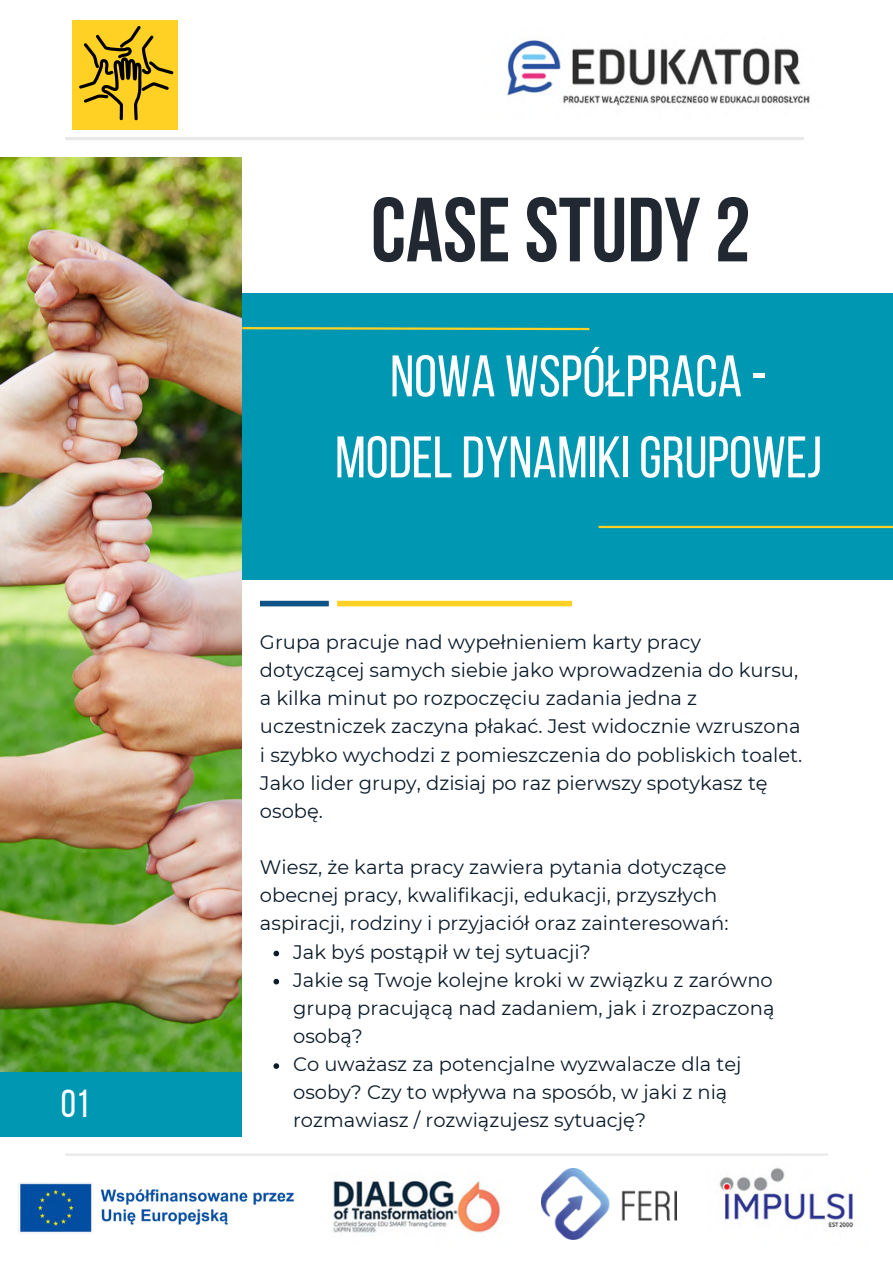
<style>
.page{position:relative;width:893px;height:1264px;background:#fff}
.page>*{position:absolute;margin:0;border:0;box-sizing:border-box;transform-origin:0 0}
.t1{font:700 90.9px "Bebas Neue";color:#222831}
.t2{font:58.5px/81px "Bebas Neue";color:#fff;text-align:center}
.t3{font:39px "Bebas Neue";color:#fff}
.t4{font:19.5px/28.2px "Montserrat";color:#0b1b2a}
</style>
<div class="page">
<hr style="left:65px;top:137px;width:739px;height:3px;background:#e9e9e9">
<div style="left:242px;top:293px;width:650px;height:286px;background:#0097b2"></div>
<img style="left:0;top:157px;width:241px;height:914px">
<div style="left:72px;top:21px;width:106px;height:109px;background:#ffd124"></div>
<img style="left:333px;top:1179px;width:168px;height:54px">
<img style="left:708px;top:1155px;width:146px;height:73px">
<img style="left:541px;top:1168px;width:135px;height:71px">
<svg style="left:240px;top:326px;width:350px;height:5px"></svg>
<hr style="left:598px;top:526px;width:294px;height:2px;background:#ffd124">
<svg style="left:79px;top:26px;width:94px;height:94px"></svg>
<hr style="left:65px;top:1153px;width:763px;height:2px;background:#e9e9e9">
<svg style="left:273px;top:950px;width:6px;height:6px"></svg>
<svg style="left:273px;top:978px;width:6px;height:6px"></svg>
<svg style="left:273px;top:1063px;width:6px;height:5px"></svg>
<div style="left:337px;top:600px;width:235px;height:6px;background:#ffd124"></div>
<div style="left:260px;top:600px;width:69px;height:6px;background:#0f5286"></div>
<div style="left:0;top:1071px;width:241px;height:65px;background:#0097b2"></div>
<img style="left:507px;top:40px;width:303px;height:66px">
<img style="left:18px;top:1182px;width:276px;height:51px">
<p class="t3" style="left:61px;top:1088px;width:30px">01</p>
<p class="t1" style="left:371px;top:193px;width:381px">CASESTUDY2</p>
<p class="t2" style="left:335px;top:341px;width:488px">NOWA WSPÓŁPRACA -<br>MODELDYNAMIKI GRUPOWEJ</p>
<p class="t4" style="left:260px;top:628px;width:543px">Grupa pracuje nad wypełnieniem karty pracy dotyczącej samych siebie jako wprowadzenia do kursu, a kilka minut po rozpoczęciu zadania jedna z uczestniczek zaczyna płakać. Jest widocznie wzruszona i szybko wychodzi z pomieszczenia do pobliskich toalet.</p>
<p class="t4" style="left:260px;top:768px;width:509px">Jako lider grupy, dzisiaj po raz pierwszy spotykasz tę osobę.</p>
<p class="t4" style="left:260px;top:853px;width:470px">Wiesz, że karta pracy zawiera pytania dotyczące obecnej pracy, kwalifikacji, edukacji, przyszłych aspiracji, rodziny i przyjaciół oraz zainteresowań:</p>
<p class="t4" style="left:293px;top:937px;width:299px">Jak byś postąpił w tej sytuacji?</p>
<p class="t4" style="left:293px;top:965px;width:483px;text-align:justify">Jakie są Twoje kolejne kroki w związku z zarówno grupą pracującą nad zadaniem, jak i zrozpaczoną osobą?</p>
<p class="t4" style="left:293px;top:1050px;width:450px">Co uważasz za potencjalne wyzwalacze dla tej osoby? Czy to wpływa na sposób, w jaki z nią rozmawiasz / rozwiązujesz sytuację?</p>
</div>
